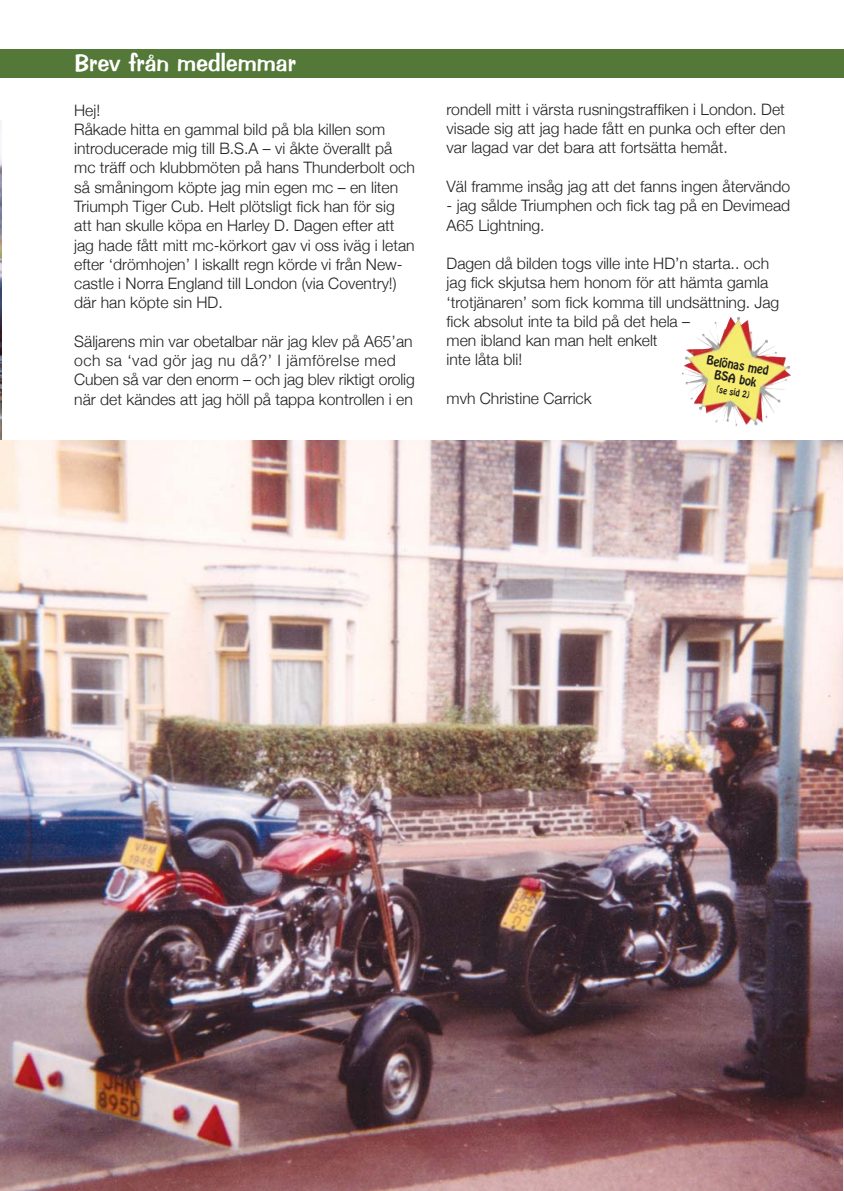
<style>
.page{position:relative;width:844px;height:1191px;background:#fff}
.page>*{position:absolute;margin:0;border:0;box-sizing:border-box;transform-origin:0 0}
.t1{font:24.5px "Impress BT";color:#fff}
.t2{font:300 15.75px/19.2px "Helvetica Neue";color:#231f20}
.t3{font:14px/13.3px "Hobo DTC";color:#231f20;text-align:center;scale:.96 1}
.t4{font:10.5px "Hobo DTC";color:#231f20;scale:.9 1}
</style>
<div class="page">
<img style="left:685px;top:317px;width:106px;height:109px">
<img style="left:0;top:121px;width:1px;height:319px">
<div style="left:0;top:49px;width:843px;height:29px;background:#537837"></div>
<img style="left:0;top:440px;width:842px;height:751px">
<h1 class="t1" style="left:75px;top:50px;width:223px">Brev från medlemmar</h1>
<p class="t2" style="left:74px;top:100px;width:342px">Hej!<br>Råkade hitta en gammal bild på bla killen som introducerade mig till B.S.A – vi åkte överallt på mc träff och klubbmöten på hans Thunderbolt och så småningom köpte jag min egen mc – en liten Triumph Tiger Cub. Helt plötsligt fick han för sig att han skulle köpa en Harley D. Dagen efter att jag hade fått mitt mc-körkort gav vi oss iväg i letan efter ‘drömhojen’ I iskallt regn körde vi från New&shy;castle i Norra England till London (via Coventry!) där han köpte sin HD.</p>
<p class="t2" style="left:74px;top:331px;width:342px">Säljarens min var obetalbar när jag klev på A65’an och sa ‘vad gör jag nu då?’ I jämförelse med Cuben så var den enorm – och jag blev riktigt orolig när det kändes att jag höll på tappa kontrollen i en</p>
<p class="t2" style="left:446px;top:99px;width:340px;text-align:justify">rondell mitt i värsta rusningstraffiken i London. Det visade sig att jag hade fått en punka och efter den var lagad var det bara att fortsätta hemåt.</p>
<p class="t2" style="left:446px;top:176px;width:345px">Väl framme insåg jag att det fanns ingen återvändo</p>
<p class="t2" style="left:446px;top:196px;width:345px">- jag sålde Triumphen och fick tag på en Devimead<br>A65 Lightning.</p>
<p class="t2" style="left:446px;top:253px;width:334px">Dagen då bilden togs ville inte HD’n starta.. och jag fick skjutsa hem honom för att hämta gamla ‘trotjänaren’ som fick komma till undsättning. Jag fick absolut inte ta bild på det hela –<br>men ibland kan man helt enkelt<br>inte låta bli!</p>
<p class="t2" style="left:446px;top:388px;width:146px">mvh Christine Carrick</p>
<p class="t3" style="left:707px;top:353px;width:67px;rotate:10deg">Belönas med<br>BSA bok</p>
<p class="t4" style="left:717px;top:383px;width:40px;rotate:10deg">(se sid 2)</p>
</div>
